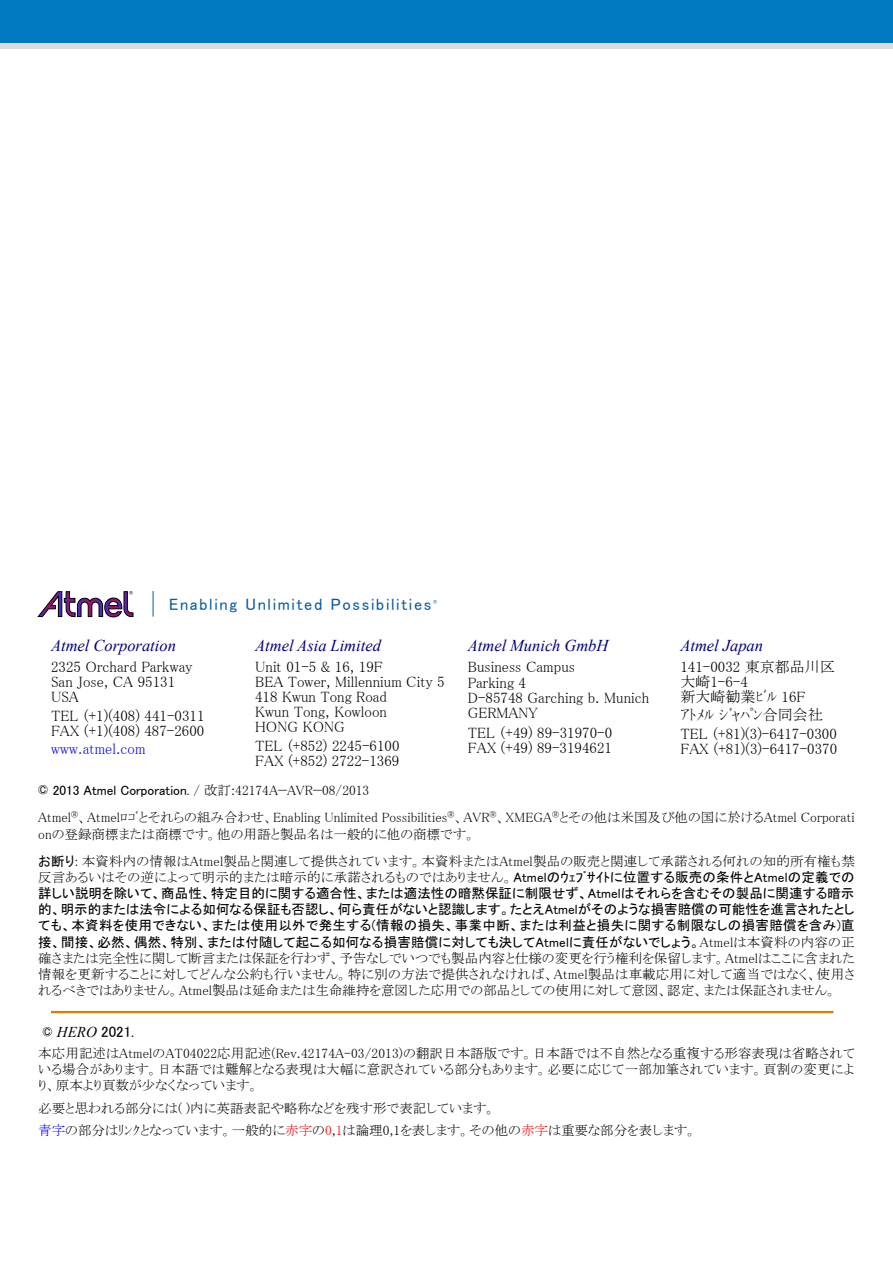
<style>
.page{position:relative;width:893px;height:1263px;background:#fff}
.page>*{position:absolute;margin:0;border:0;box-sizing:border-box;transform-origin:0 0}
.t1{font:italic 16.5px "Times New Roman";color:#000080}
.t2{font:16.5px "MS P Gothic";letter-spacing:.1em;color:#095aa6}
.t3{font:15px/15px "MS P Mincho";color:#000}
.t4{font:15px "MS P Mincho";color:#00f}
.t5{font:15px "MS P Gothic";color:#000}
.t6{font:13.5px/16.2px "MS P Mincho";color:#000}
.t7{font:13.5px/16.2px "MS P Gothic";letter-spacing:.015em;color:#000;text-align:justify}
.t8{font:6px "MS P Gothic";color:#000}
.t9{font:6px "MS P Gothic";color:#095aa6}
.s1{font-family:"MS P Gothic";font-size:15px}
.s2{font-family:"MS P Gothic"}
.s3{font-family:"MS P Mincho"}
.s4{font-family:"Times New Roman";font-style:italic}
.s5{color:#00f}
.s6{color:#f00}
</style>
<div class="page">
<div style="left:0;top:43px;width:893px;height:6px;background:#dcdcdc"></div>
<div style="left:0;top:0;width:893px;height:43px;background:#0079c1"></div>
<svg style="left:37px;top:591px;width:96px;height:26px"></svg>
<svg style="left:153px;top:591px;width:1px;height:26px"></svg>
<hr style="left:51px;top:1011px;width:782px;height:2px;background:#d88000">
<p class="t8" style="left:129px;top:590px;width:6px">®</p>
<p class="t2" style="left:169px;top:596px;width:264px">Enabling Unlimited Possibilities</p>
<p class="t9" style="left:433px;top:599px;width:6px">®</p>
<p class="t1" style="left:51px;top:634px;width:126px">Atmel Corporation</p>
<p class="t1" style="left:255px;top:634px;width:127px">Atmel Asia Limited</p>
<p class="t1" style="left:468px;top:634px;width:142px">Atmel Munich GmbH</p>
<p class="t1" style="left:680px;top:634px;width:84px">Atmel Japan</p>
<p class="t3" style="left:51px;top:659px;width:143px">2325 Orchard Parkway<br>San Jose, CA 95131<br>USA</p>
<p class="t3" style="left:51px;top:708px;width:155px">TEL (+1)(408) 441-0311<br>FAX (+1)(408) 487-2600</p>
<p class="t4" style="left:51px;top:741px;width:96px">www.atmel.com</p>
<p class="t3" style="left:680px;top:659px;width:156px">141-0032 東京都品川区大崎1-6-4<br>新大崎勧業ﾋﾞﾙ 16F</p>
<p class="t3" style="left:680px;top:705px;width:158px;line-height:19.5px">ｱﾄﾒﾙ ｼﾞｬﾊﾟﾝ合同会社<br>TEL (+81)(3)-6417-0300</p>
<p class="t3" style="left:680px;top:741px;width:158px">FAX (+81)(3)-6417-0370</p>
<p class="t3" style="left:255px;top:659px;width:191px">Unit 01-5 &amp; 16, 19F<br>BEA Tower, Millennium City 5<br>418 Kwun Tong Road<br>Kwun Tong, Kowloon<br>HONG KONG</p>
<p class="t3" style="left:255px;top:738px;width:146px">TEL (+852) 2245-6100<br>FAX (+852) 2722-1369</p>
<p class="t3" style="left:468px;top:658px;width:109px;line-height:16.5px">Business Campus<br>Parking 4</p>
<p class="t3" style="left:468px;top:690px;width:183px">D-85748 Garching b. Munich<br>GERMANY</p>
<p class="t3" style="left:468px;top:725px;width:146px">TEL (+49) 89-31970-0<br>FAX (+49) 89-3194621</p>
<p class="t6" style="left:38px;top:777px;width:818px;line-height:27px"><span class="s1">©</span> <span class="s2">2013 Atmel Corporation.</span> / 改訂:42174A−AVR−08/2013<br>Atmel<sup>®</sup>、Atmelﾛｺﾞとそれらの組み合わせ、Enabling Unlimited Possibilities<sup>®</sup>、AVR<sup>®</sup>、XMEGA<sup>®</sup>とその他は米国及び他の国に於けるAtmel Corporati</p>
<p class="t6" style="left:38px;top:820px;width:818px;line-height:27px">onの登録商標または商標です。他の用語と製品名は一般的に他の商標です。<br><span class="s2">お断り:</span> 本資料内の情報はAtmel製品と関連して提供されています。本資料またはAtmel製品の販売と関連して承諾される何れの知的所有権も禁</p>
<p class="t6" style="left:38px;top:869px;width:818px">反言あるいはその逆によって明示的または暗示的に承諾されるものではありません。<span class="s2">Atmelのｳｪﾌﾞｻｲﾄに位置する販売の条件とAtmelの定義での</span></p>
<p class="t7" style="left:38px;top:885px;width:818px">詳しい説明を除いて、商品性、特定目的に関する適合性、または適法性の暗黙保証に制限せず、Atmelはそれらを含むその製品に関連する暗示的、明示的または法令による如何なる保証も否認し、何ら責任がないと認識します。たとえAtmelがそのような損害賠償の可能性を進言されたとしても、本資料を使用できない、または使用以外で発生する(情報の損失、事業中断、または利益と損失に関する制限なしの損害賠償を含み)直接、間接、必然、偶然、特別、または付随して起こる如何なる損害賠償に対しても決してAtmelに責任がないでしょう。<span class="s3">Atmelは本資料の内容の正</span></p>
<p class="t6" style="left:38px;top:950px;width:818px;text-align:justify">確さまたは完全性に関して断言または保証を行わず、予告なしでいつでも製品内容と仕様の変更を行う権利を保留します。Atmelはここに含まれた情報を更新することに対してどんな公約も行いません。特に別の方法で提供されなければ、Atmel製品は車載応用に対して適当ではなく、使用されるべきではありません。Atmel製品は延命または生命維持を意図した応用での部品としての使用に対して意図、認定、または保証されません。</p>
<p class="t5" style="left:43px;top:1024px;width:93px">© <span class="s4">HERO</span> 2021.</p>
<p class="t6" style="left:38px;top:1045px;width:818px;text-align:justify">本応用記述はAtmelのAT04022応用記述(Rev.42174A-03/2013)の翻訳日本語版です。日本語では不自然となる重複する形容表現は省略されている場合があります。日本語では難解となる表現は大幅に意訳されている部分もあります。必要に応じて一部加筆されています。頁割の変更により、原本より頁数が少なくなっています。</p>
<p class="t6" style="left:38px;top:1096px;width:660px;line-height:22.5px">必要と思われる部分には( )内に英語表記や略称などを残す形で表記しています。<br><span class="s5">青字</span>の部分はﾘﾝｸとなっています。一般的に<span class="s6">赤字</span>の<span class="s6">0</span>,<span class="s6">1</span>は論理0,1を表します。その他の<span class="s6">赤字</span>は重要な部分を表します。</p>
</div>
